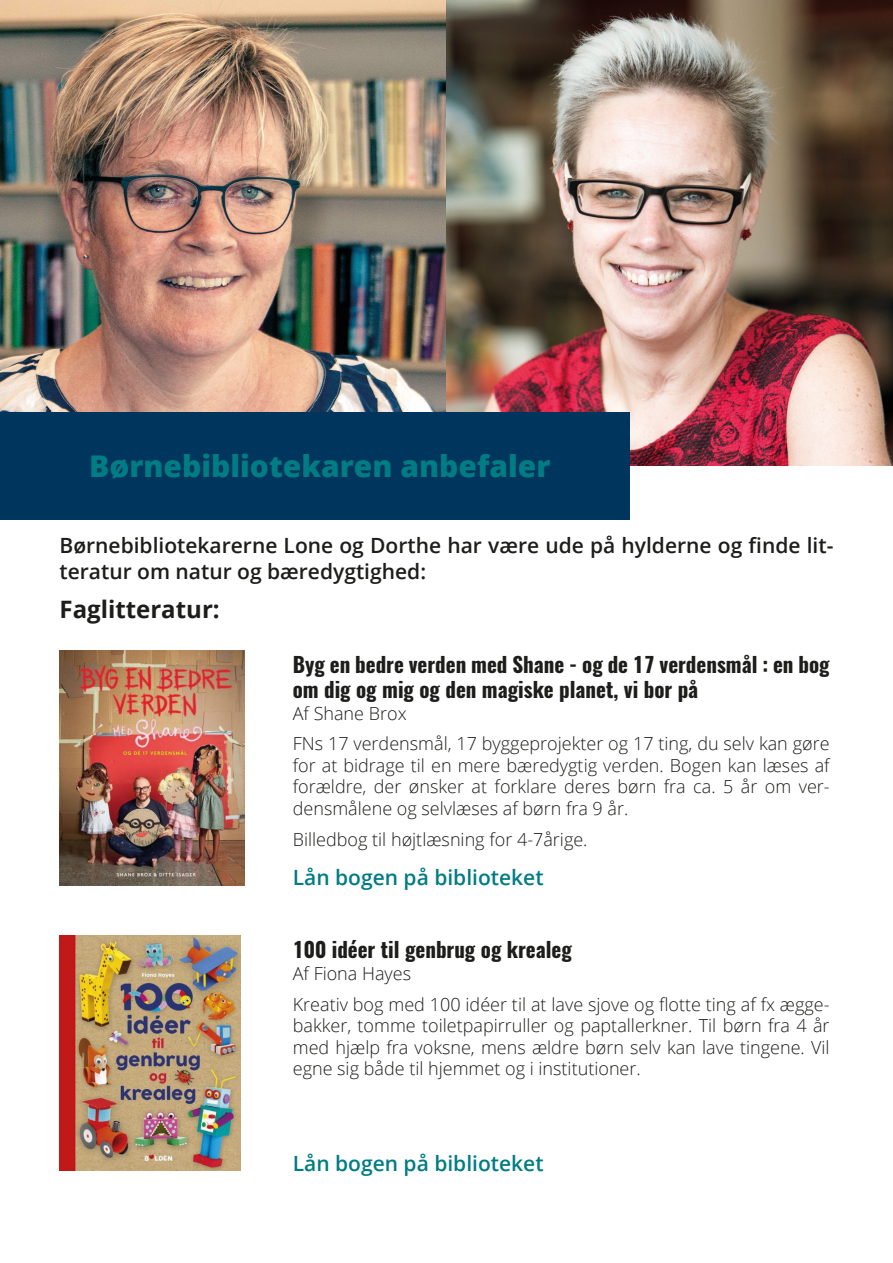
<style>
.page{position:relative;width:893px;height:1263px;background:#fff}
.page>*{position:absolute;margin:0;border:0;box-sizing:border-box;transform-origin:0 0}
.t1{font:800 30px "Open Sans";color:#007c84}
.t2{font:700 24px "Open Sans";color:#1d1d1b}
.t3{font:700 21px/25.2px "Oswald";color:#1d1d1b}
.t4{font:600 21px/25.5px "Open Sans";color:#1d1d1b}
.t5{font:600 21px "Open Sans";color:#007c84}
.t6{font:300 18px/21.6px "Open Sans";color:#1d1d1b;text-align:justify}
</style>
<div class="page">
<img style="left:0;top:0;width:893px;height:466px">
<div style="left:0;top:412px;width:629px;height:108px;background:#00365d"></div>
<img style="left:60px;top:650px;width:184px;height:235px">
<img style="left:60px;top:936px;width:180px;height:235px">
<p class="t1" style="left:89px;top:443px;width:463px">Børnebibliotekaren anbefaler</p>
<p class="t4" style="left:60px;top:532px;width:775px">Børnebibliotekarerne Lone og Dorthe har være ude på hylderne og finde lit&shy;teratur om natur og bæredygtighed:</p>
<p class="t2" style="left:60px;top:592px;width:162px">Faglitteratur:</p>
<p class="t3" style="left:293px;top:652px;width:538px">Byg en bedre verden med Shane - og de 17 verdensmål : en bog om dig og mig og den magiske planet, vi bor på</p>
<p class="t6" style="left:293px;top:702px;width:115px">Af Shane Brox</p>
<p class="t6" style="left:293px;top:732px;width:538px">FNs 17 verdensmål, 17 byggeprojekter og 17 ting, du selv kan gøre for at bidrage til en mere bæredygtig verden. Bogen kan læses af forældre, der ønsker at forklare deres børn fra ca. 5 år om ver&shy;densmålene og selvlæses af børn fra 9 år.</p>
<p class="t6" style="left:293px;top:828px;width:296px">Billedbog til højtlæsning for 4-7årige.</p>
<p class="t5" style="left:293px;top:863px;width:252px">Lån bogen på biblioteket</p>
<p class="t3" style="left:293px;top:938px;width:281px">100 idéer til genbrug og krealeg</p>
<p class="t6" style="left:293px;top:962px;width:120px">Af Fiona Hayes</p>
<p class="t6" style="left:293px;top:993px;width:538px">Kreativ bog med 100 idéer til at lave sjove og flotte ting af fx ægge&shy;bakker, tomme toiletpapirruller og paptallerkner. Til børn fra 4 år med hjælp fra voksne, mens ældre børn selv kan lave tingene. Vil egne sig både til hjemmet og i institutioner.</p>
<p class="t5" style="left:293px;top:1149px;width:252px">Lån bogen på biblioteket</p>
</div>
